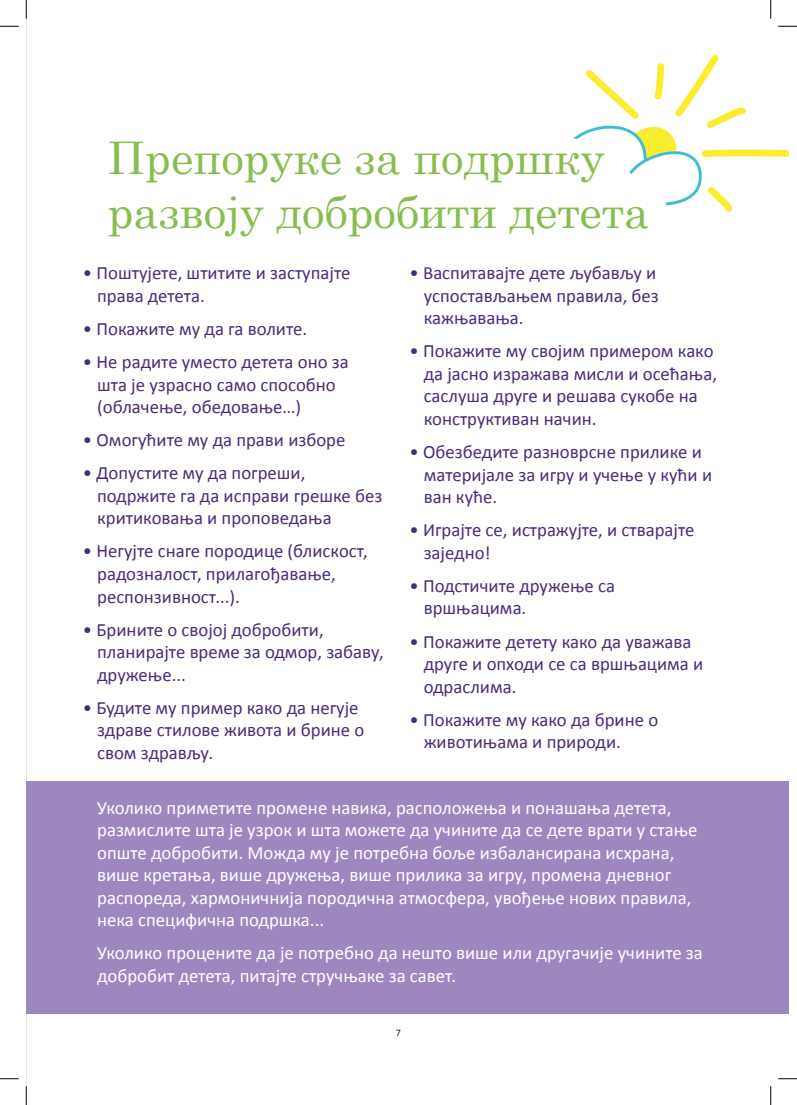
<style>
.page{position:relative;width:797px;height:1105px;background:#fff}
.page>*{position:absolute;margin:0;border:0;box-sizing:border-box;transform-origin:0 0}
.t1{font:45px/54px "Century";color:#88bd4f}
.t2{font:18.75px/22.5px "Calibri";color:#4b2b78}
.t3{font:18.75px/22.5px "Calibri";color:#fff}
.t4{font:10px "Calibri";color:#231f20}
</style>
<div class="page">
<div style="left:26px;top:781px;width:762px;height:232px;background:#9e87bf"></div>
<svg style="left:573px;top:55px;width:215px;height:157px"></svg>
<svg style="left:0;top:25px;width:19px;height:2px"></svg>
<svg style="left:778px;top:25px;width:19px;height:2px"></svg>
<svg style="left:0;top:1078px;width:19px;height:1px"></svg>
<svg style="left:778px;top:1078px;width:19px;height:1px"></svg>
<svg style="left:25px;top:0;width:2px;height:19px"></svg>
<svg style="left:25px;top:1086px;width:2px;height:19px"></svg>
<svg style="left:770px;top:0;width:1px;height:19px"></svg>
<svg style="left:770px;top:1086px;width:1px;height:19px"></svg>
<p class="t1" style="left:108px;top:127px;width:543px">Препоруке за подршку развоју добробити детета</p>
<p class="t2" style="left:97px;top:261px;width:255px;text-indent:-14px">• Поштујете, штитите и заступајте права детета.</p>
<p class="t2" style="left:83px;top:317px;width:226px">• Покажите му да га волите.</p>
<p class="t2" style="left:97px;top:350px;width:253px;text-indent:-14px">• Не радите уместо детета оно за шта је узрасно само способно (облачење, обедовање…)</p>
<p class="t2" style="left:83px;top:428px;width:264px">• Омогућите му да прави изборе</p>
<p class="t2" style="left:97px;top:461px;width:287px;text-indent:-14px">• Допустите му да погреши, подржите га да исправи грешке без критиковања и проповедања</p>
<p class="t2" style="left:97px;top:539px;width:272px;text-indent:-14px">• Негујте снаге породице (блискост, радозналост, прилагођавање, респонзивност...).</p>
<p class="t2" style="left:97px;top:617px;width:288px;text-indent:-14px">• Брините о својој добробити, планирајте време за одмор, забаву, дружење...</p>
<p class="t2" style="left:97px;top:695px;width:269px;text-indent:-14px">• Будите му пример како да негује здраве стилове живота и брине о свом здрављу.</p>
<p class="t2" style="left:424px;top:261px;width:237px;text-indent:-14px">• Васпитавајте дете љубављу и успостављањем правила, без кажњавања.</p>
<p class="t2" style="left:424px;top:339px;width:295px;text-indent:-14px">• Покажите му својим примером како да јасно изражава мисли и осећања, саслуша друге и решава сукобе на конструктиван начин.</p>
<p class="t2" style="left:424px;top:440px;width:290px;text-indent:-14px">• Обезбедите разноврсне прилике и материјале за игру и учење у кући и ван куће.</p>
<p class="t2" style="left:424px;top:518px;width:272px;text-indent:-14px">• Играјте се, истражујте, и стварајте заједно!</p>
<p class="t2" style="left:424px;top:573px;width:193px;text-indent:-14px">• Подстичите дружење са вршњацима.</p>
<p class="t2" style="left:424px;top:629px;width:281px;text-indent:-14px">• Покажите детету како да уважава друге и опходи се са вршњацима и одраслима.</p>
<p class="t2" style="left:424px;top:707px;width:236px;text-indent:-14px">• Покажите му како да брине о животињама и природи.</p>
<p class="t3" style="left:97px;top:795px;width:602px">Уколико приметите промене навика, расположења и понашања детета, размислите шта је узрок и шта можете да учините да се дете врати у стање опште добробити. Можда му је потребна боље избалансирана исхрана, више кретања, више дружења, више прилика за игру, промена дневног распореда, хармоничнија породична атмосфера, увођење нових правила, нека специфична подршка...</p>
<p class="t3" style="left:97px;top:941px;width:607px">Уколико процените да je потребно да нешто више или другачије учините за добробит детета, питајте стручњаке за савет.</p>
<p class="t4" style="left:396px;top:1026px;width:7px">7</p>
</div>
